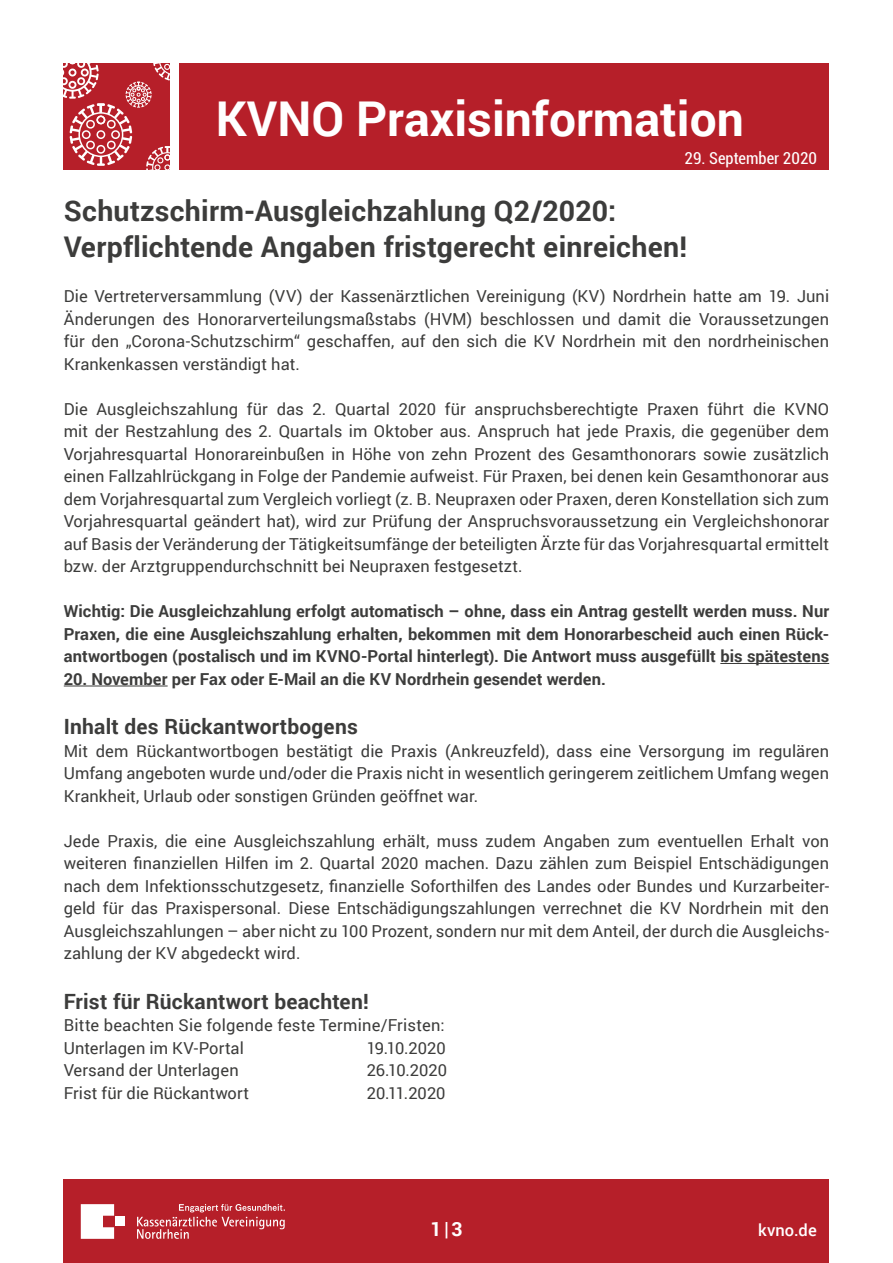
<style>
.page{position:relative;width:893px;height:1263px;background:#fff}
.page>*{position:absolute;margin:0;border:0;box-sizing:border-box;transform-origin:0 0}
.t1{font:700 48px "Roboto";color:#fff}
.FT-11{font:700 28.5px "Roboto";letter-spacing:.01em;color:#3c3c3b}
.FT-11-2{font:700 21px "Roboto";letter-spacing:.01em;color:#3c3c3b}
.t2{font:700 19.5px "Roboto";color:#fff}
.FT-11-3{font:16.5px/22.5px "Roboto";letter-spacing:.005em;color:#3c3c3b;text-align:justify}
.FT-11-4{font:700 16.5px/22.5px "Roboto";letter-spacing:.005em;color:#3c3c3b;text-align:justify}
.t3{font:condensed 16.5px "Roboto";color:#fff}
.t4{font:500 16.5px "Roboto";letter-spacing:.005em;color:#fff}
</style>
<div class="page">
<div style="left:180px;top:64px;width:649px;height:106px;background:#b61f29"></div>
<svg style="left:64px;top:64px;width:106px;height:106px;background:#c34750"></svg>
<div style="left:64px;top:1180px;width:765px;height:83px;background:#b61f29"></div>
<svg style="left:81px;top:1204px;width:33px;height:35px"></svg>
<div style="left:116px;top:1216px;width:9px;height:10px;background:#fff"></div>
<svg style="left:137px;top:1204px;width:148px;height:35px"></svg>
<hr style="left:720px;top:663px;width:109px;height:1px;background:#3c3c3b">
<hr style="left:64px;top:686px;width:104px;height:1px;background:#3c3c3b">
<h1 class="t1" style="left:216px;top:85px;width:530px">KVNO Praxisinformation</h1>
<p class="t3" style="left:684px;top:147px;width:134px">29. September 2020</p>
<p class="FT-11" style="left:64px;top:191px;width:554px">Schutzschirm-Ausgleichzahlung Q2/2020:</p>
<p class="FT-11" style="left:64px;top:227px;width:625px">Verpflichtende Angaben fristgerecht einreichen!</p>
<p class="FT-11-3" style="left:64px;top:284px;width:767px">Die Vertreterversammlung (VV) der Kassenärztlichen Vereinigung (KV) Nordrhein hatte am 19. Juni Änderungen des Honorarverteilungsmaßstabs (HVM) beschlossen und damit die Voraussetzungen für den „Corona-Schutzschirm“ geschaffen, auf den sich die KV Nordrhein mit den nordrheinischen Krankenkassen verständigt hat.</p>
<p class="FT-11-3" style="left:64px;top:397px;width:767px">Die Ausgleichszahlung für das 2. Quartal 2020 für anspruchsberechtigte Praxen führt die KVNO mit der Restzahlung des 2. Quartals im Oktober aus. Anspruch hat jede Praxis, die gegenüber dem Vorjahresquartal Honorareinbußen in Höhe von zehn Prozent des Gesamthonorars sowie zusätzlich einen Fallzahlrückgang in Folge der Pandemie aufweist. Für Praxen, bei denen kein Gesamthonorar aus dem Vorjahresquartal zum Vergleich vorliegt (z. B. Neupraxen oder Praxen, deren Konstellation sich zum Vorjahresquartal geändert hat), wird zur Prüfung der Anspruchsvoraussetzung ein Vergleichshonorar auf Basis der Veränderung der Tätigkeitsumfänge der beteiligten Ärzte für das Vorjahresquartal ermittelt bzw. der Arztgruppendurchschnitt bei Neupraxen festgesetzt.</p>
<p class="FT-11-4" style="left:64px;top:599px;width:767px">Wichtig: Die Ausgleichzahlung erfolgt automatisch – ohne, dass ein Antrag gestellt werden muss. Nur Praxen, die eine Ausgleichszahlung erhalten, bekommen mit dem Honorarbescheid auch einen Rück&shy;antwortbogen (postalisch und im KVNO-Portal hinterlegt). Die Antwort muss ausgefüllt bis spätestens</p>
<p class="FT-11-4" style="left:64px;top:667px;width:544px">20. November per Fax oder E-Mail an die KV Nordrhein gesendet werden.</p>
<p class="FT-11-2" style="left:64px;top:712px;width:296px">Inhalt des Rückantwortbogens</p>
<p class="FT-11-3" style="left:64px;top:739px;width:767px">Mit dem Rückantwortbogen bestätigt die Praxis (Ankreuzfeld), dass eine Versorgung im regulären Umfang angeboten wurde und/oder die Praxis nicht in wesentlich geringerem zeitlichem Umfang wegen Krankheit, Urlaub oder sonstigen Gründen geöffnet war.</p>
<p class="FT-11-3" style="left:64px;top:829px;width:767px">Jede Praxis, die eine Ausgleichszahlung erhält, muss zudem Angaben zum eventuellen Erhalt von weiteren finanziellen Hilfen im 2. Quartal 2020 machen. Dazu zählen zum Beispiel Entschädigungen nach dem Infektionsschutzgesetz, finanzielle Soforthilfen des Landes oder Bundes und Kurzarbeiter&shy;geld für das Praxispersonal. Diese Entschädigungszahlungen verrechnet die KV Nordrhein mit den Ausgleichszahlungen – aber nicht zu 100 Prozent, sondern nur mit dem Anteil, der durch die Ausgleichs&shy;zahlung der KV abgedeckt wird.</p>
<p class="FT-11-2" style="left:64px;top:986px;width:307px">Frist für Rückantwort beachten!</p>
<p class="FT-11-3" style="left:64px;top:1013px;width:382px">Bitte beachten Sie folgende feste Termine/Fristen:</p>
<p class="FT-11-3" style="left:64px;top:1036px;width:182px">Unterlagen im KV-Portal</p>
<p class="FT-11-3" style="left:367px;top:1036px;width:80px">19.10.2020</p>
<p class="FT-11-3" style="left:64px;top:1058px;width:176px">Versand der Unterlagen</p>
<p class="FT-11-3" style="left:367px;top:1058px;width:82px">26.10.2020</p>
<p class="FT-11-3" style="left:64px;top:1081px;width:187px">Frist für die Rückantwort</p>
<p class="FT-11-3" style="left:367px;top:1081px;width:80px">20.11.2020</p>
<p class="t2" style="left:430px;top:1215px;width:34px">1|3</p>
<p class="t4" style="left:758px;top:1218px;width:60px">kvno.de</p>
</div>
